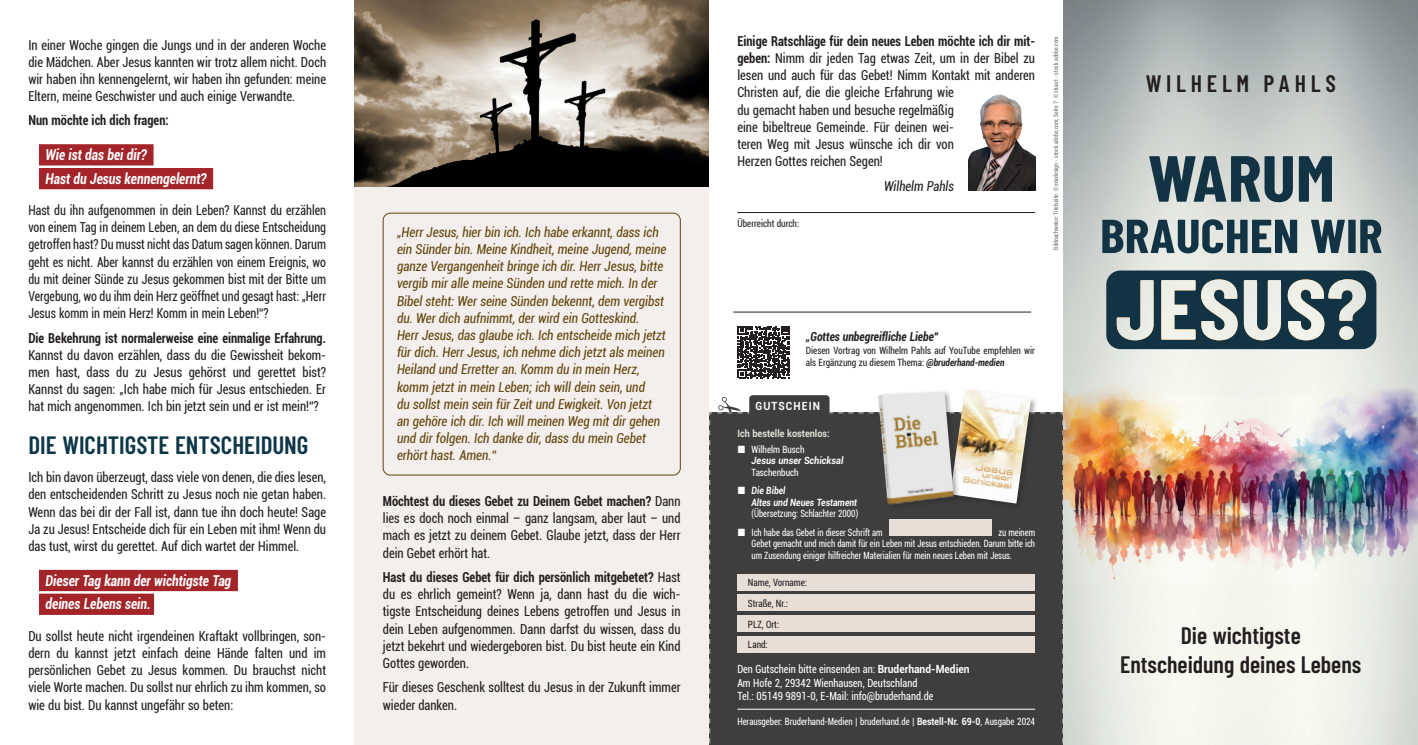
<style>
.page{position:relative;width:1418px;height:745px;background:#fff}
.page>*{position:absolute;margin:0;border:0;box-sizing:border-box;transform-origin:0 0}
.t1{font:700 65px "Barlow Condensed";color:#113343;scale:1.1 1}
.t2{font:700 47.5px "Barlow Condensed";color:#113343;scale:1.1 1}
.Überschrift_1{font:600 25px "Barlow Condensed";color:#0d3748}
.Überschrift_1-2{font:600 23.75px/28.8px "Barlow Condensed";color:#231f20;text-align:center}
.Überschrift_1-3{font:600 23.75px "Barlow Condensed";letter-spacing:.2em;color:#231f20}
.Zitat_2_dunkler_Hintergrund{font:italic 700 condensed 15px/23.8px "Roboto";color:#fff;scale:.9 1}
.t3{font:condensed 13.75px/17.2px "Roboto";color:#231f20;text-align:justify;scale:.91 1}
.t4{font:italic condensed 13.75px/17.2px "Roboto";color:#61450d;scale:.94 1}
.t5{font:condensed 13.75px/17.2px "Roboto";color:#231f20;text-align:justify;scale:.87 1}
.t6{font:700 condensed 13.75px "Roboto";color:#231f20;scale:.91 1}
.t7{font:italic condensed 13.75px "Roboto";color:#231f20;scale:.91 1}
.t8{font:italic 700 condensed 12.5px "Roboto";color:#231f20;scale:.91 1}
.t9{font:condensed 11.25px "Roboto";color:#fff;scale:.91 1}
.t10{font:700 11.25px "Roboto";letter-spacing:.11em;color:#fff;scale:.91 1}
.t11{font:condensed 10px/11.5px "Roboto";color:#fff;text-align:justify;scale:.85 1}
.t12{font:condensed 10px/12.5px "Roboto";color:#231f20;scale:.91 1}
.t13{font:condensed 10px "Roboto";color:#fff;scale:.87 1}
.t14{font:italic 700 10px/11.5px "Roboto";color:#fff;scale:.85 1}
.t15{font:condensed 10px/11.5px "Roboto";color:#fff;scale:.91 1}
.t16{font:700 10px "Roboto";color:#e1e2d8;scale:.91 1}
.t17{font:condensed 6.25px "Roboto";color:#6c6d70;scale:.91 1}
.s1{font-weight:700}
.s2{font-weight:700;font-style:italic}
.s3{font-weight:700;font-style:italic;font-stretch:normal}
.s4{font-weight:400;font-style:normal;font-stretch:condensed}
.s5{font-weight:700;font-stretch:normal}
</style>
<div class="page">
<svg style="left:1055px;top:412px;width:8px;height:332px;background:#434343"></svg>
<img style="left:881px;top:391px;width:70px;height:4px">
<div style="left:354px;top:0;width:355px;height:744px;background:#f4efec"></div>
<div style="left:39px;top:144px;width:114px;height:21px;background:#a32529"></div>
<div style="left:39px;top:168px;width:174px;height:21px;background:#a32529"></div>
<div style="left:39px;top:569px;width:199px;height:21px;background:#a32529"></div>
<div style="left:39px;top:593px;width:115px;height:21px;background:#a32529"></div>
<img style="left:354px;top:0;width:355px;height:187px">
<img style="left:968px;top:94px;width:67px;height:97px">
<img style="left:1063px;top:0;width:354px;height:744px">
<div style="left:1106px;top:270px;width:270px;height:79px;background:#113343;border-radius:14px"></div>
<div style="left:383px;top:213px;width:297px;height:262px;border:1px solid #61450d;border-radius:7px"></div>
<svg style="left:739px;top:326px;width:51px;height:53px"></svg>
<svg style="left:737px;top:326px;width:52px;height:52px"></svg>
<hr style="left:737px;top:212px;width:298px;height:1px;background:#231f20">
<hr style="left:733px;top:311px;width:298px;height:1px;background:#231f20">
<svg style="left:1116px;top:280px;width:80px;height:60px"></svg>
<img style="left:1201px;top:279px;width:164px;height:61px">
<svg style="left:709px;top:395px;width:346px;height:349px;background:#74716e"></svg>
<p class="t3" style="left:28px;top:35px;width:329px">In einer Woche gingen die Jungs und in der anderen Woche die Mädchen. Aber Jesus kannten wir trotz allem nicht. Doch wir haben ihn kennengelernt, wir haben ihn gefunden: meine Eltern, meine Geschwister und auch einige Verwandte.</p>
<p class="t6" style="left:28px;top:111px;width:156px">Nun möchte ich dich fragen:</p>
<p class="Zitat_2_dunkler_Hintergrund" style="left:46px;top:142px;width:180px">Wie ist das bei dir?<br>Hast du Jesus kennengelernt?</p>
<p class="t5" style="left:28px;top:201px;width:344px">Hast du ihn aufgenommen in dein Leben? Kannst du erzählen von einem Tag in deinem Leben, an dem du diese Entscheidung getroffen hast? Du musst nicht das Datum sagen können. Darum geht es nicht. Aber kannst du erzählen von einem Ereignis, wo du mit deiner Sünde zu Jesus gekommen bist mit der Bitte um Vergebung, wo du ihm dein Herz geöffnet und gesagt hast: „Herr Jesus komm in mein Herz! Komm in mein Leben!“?</p>
<p class="t3" style="left:28px;top:328px;width:329px"><span class="s1">Die Bekehrung ist normalerweise eine einmalige Erfahrung.<br></span>Kannst du davon erzählen, dass du die Gewissheit bekom&shy;men hast, dass du zu Jesus gehörst und gerettet bist?<br>Kannst du sagen: „Ich habe mich für Jesus entschieden. Er hat mich angenommen. Ich bin jetzt sein und er ist mein!“?</p>
<p class="Überschrift_1" style="left:28px;top:429px;width:281px">DIE WICHTIGSTE ENTSCHEIDUNG</p>
<p class="t3" style="left:28px;top:468px;width:329px">Ich bin davon überzeugt, dass viele von denen, die dies lesen, den entscheidenden Schritt zu Jesus noch nie getan haben.<br>Wenn das bei dir der Fall ist, dann tue ihn doch heute! Sage Ja zu Jesus! Entscheide dich für ein Leben mit ihm! Wenn du das tust, wirst du gerettet. Auf dich wartet der Himmel.</p>
<p class="Zitat_2_dunkler_Hintergrund" style="left:46px;top:567px;width:208px">Dieser Tag kann der wichtigste Tag deines Lebens sein.</p>
<p class="t3" style="left:28px;top:626px;width:329px">Du sollst heute nicht irgendeinen Kraftakt vollbringen, son&shy;dern du kannst jetzt einfach deine Hände falten und im persönlichen Gebet zu Jesus kommen. Du brauchst nicht viele Worte machen. Du sollst nur ehrlich zu ihm kommen, so wie du bist. Du kannst ungefähr so beten:</p>
<p class="t4" style="left:397px;top:222px;width:288px">„Herr Jesus, hier bin ich. Ich habe erkannt, dass ich ein Sünder bin. Meine Kindheit, meine Jugend, meine ganze Vergangenheit bringe ich dir. Herr Jesus, bitte vergib mir alle meine Sünden und rette mich. In der Bibel steht: Wer seine Sünden bekennt, dem vergibst du. Wer dich aufnimmt, der wird ein Gotteskind.<br>Herr Jesus, das glaube ich. Ich entscheide mich jetzt für dich. Herr Jesus, ich nehme dich jetzt als meinen Heiland und Erretter an. Komm du in mein Herz, komm jetzt in mein Leben; ich will dein sein, und<br>du sollst mein sein für Zeit und Ewigkeit. Von jetzt an gehöre ich dir. Ich will meinen Weg mit dir gehen und dir folgen. Ich danke dir, dass du mein Gebet erhört hast. Amen.“</p>
<p class="t3" style="left:383px;top:491px;width:329px"><span class="s1">Möchtest du dieses Gebet zu Deinem Gebet machen?</span> Dann lies es doch noch einmal – ganz langsam, aber laut – und mach es jetzt zu deinem Gebet. Glaube jetzt, dass der Herr dein Gebet erhört hat.</p>
<p class="t3" style="left:383px;top:567px;width:329px"><span class="s1">Hast du dieses Gebet für dich persönlich mitgebetet?</span> Hast du es ehrlich gemeint? Wenn ja, dann hast du die wich&shy;tigste Entscheidung deines Lebens getroffen und Jesus in dein Leben aufgenommen. Dann darfst du wissen, dass du jetzt bekehrt und wiedergeboren bist. Du bist heute ein Kind Gottes geworden.</p>
<p class="t3" style="left:383px;top:677px;width:329px">Für dieses Geschenk solltest du Jesus in der Zukunft immer wieder danken.</p>
<p class="t3" style="left:737px;top:32px;width:329px;text-align:left"><span class="s1">Einige Ratschläge für dein neues Leben möchte ich dir mit&shy;geben:</span> Nimm dir jeden Tag etwas Zeit, um in der Bibel zu lesen und auch für das Gebet! Nimm Kontakt mit anderen Christen auf, die die gleiche Erfahrung wie<br>du gemacht haben und besuche regelmäßig<br>eine bibeltreue Gemeinde. Für deinen wei-<br>teren Weg mit Jesus wünsche ich dir von<br>Herzen Gottes reichen Segen!</p>
<p class="t7" style="left:884px;top:176px;width:78px">Wilhelm Pahls</p>
<p class="t12" style="left:737px;top:217px;width:69px">Überreicht durch:</p>
<p class="t17" style="left:1051px;top:249px;width:235px;rotate:-90deg">Bildnachweise: Titelseite: © enadesign - stock.adobe.com; Seite 7: © stuart - stock.adobe.com</p>
<p class="t8" style="left:806px;top:327px;width:147px">„Gottes unbegreifliche Liebe“</p>
<p class="t12" style="left:806px;top:343px;width:253px">Diesen Vortrag von Wilhelm Pahls auf YouTube empfehlen wir als Ergänzung zu diesem Thema: <span class="s2">@bruderhand-medien</span></p>
<p class="t10" style="left:755px;top:398px;width:73px">GUTSCHEIN</p>
<p class="t16" style="left:737px;top:426px;width:103px">Ich bestelle kostenlos:</p>
<p class="t15" style="left:751px;top:442px;width:102px">Wilhelm Busch<br><span class="s3">Jesus unser Schicksal<br></span>Taschenbuch</p>
<p class="t14" style="left:751px;top:484px;width:127px">Die Bibel<br>Altes und Neues Testament <span class="s4">(Übersetzung: Schlachter 2000)</span></p>
<p class="t11" style="left:751px;top:526px;width:156px">Ich habe das Gebet in dieser Schrift am</p>
<p class="t11" style="left:751px;top:526px;width:335px;text-indent:247px">zu meinem Gebet gemacht und mich damit für ein Leben mit Jesus entschieden. Darum bitte ich um Zusendung einiger hilfreicher Materialien für mein neues Leben mit Jesus.</p>
<p class="t12" style="left:748px;top:575px;width:66px">Name, Vorname:</p>
<p class="t12" style="left:748px;top:596px;width:45px">Straße, Nr.:</p>
<p class="t12" style="left:748px;top:617px;width:36px">PLZ, Ort:</p>
<p class="t12" style="left:748px;top:637px;width:23px">Land:</p>
<p class="t9" style="left:737px;top:661px;width:257px">Den Gutschein bitte einsenden an: <span class="s5">Bruderhand-Medien</span></p>
<p class="t9" style="left:737px;top:674px;width:199px">Am Hofe 2, 29342 Wienhausen, Deutschland</p>
<p class="t9" style="left:737px;top:688px;width:217px">Tel.: 05149 9891-0, E-Mail: info@bruderhand.de</p>
<p class="t13" style="left:737px;top:714px;width:344px">Herausgeber: Bruderhand-Medien | bruderhand.de | <span class="s5">Bestell-Nr. 69-0</span>, Ausgabe 2024</p>
<p class="Überschrift_1-3" style="left:1145px;top:69px;width:192px">WILHELM PAHLS</p>
<p class="t1" style="left:1147px;top:138px;width:172px">WARUM</p>
<p class="t2" style="left:1100px;top:206px;width:258px">BRAUCHEN WIR</p>
<p class="Überschrift_1-2" style="left:1120px;top:620px;width:243px">Die wichtigste<br>Entscheidung deines Lebens</p>
</div>
